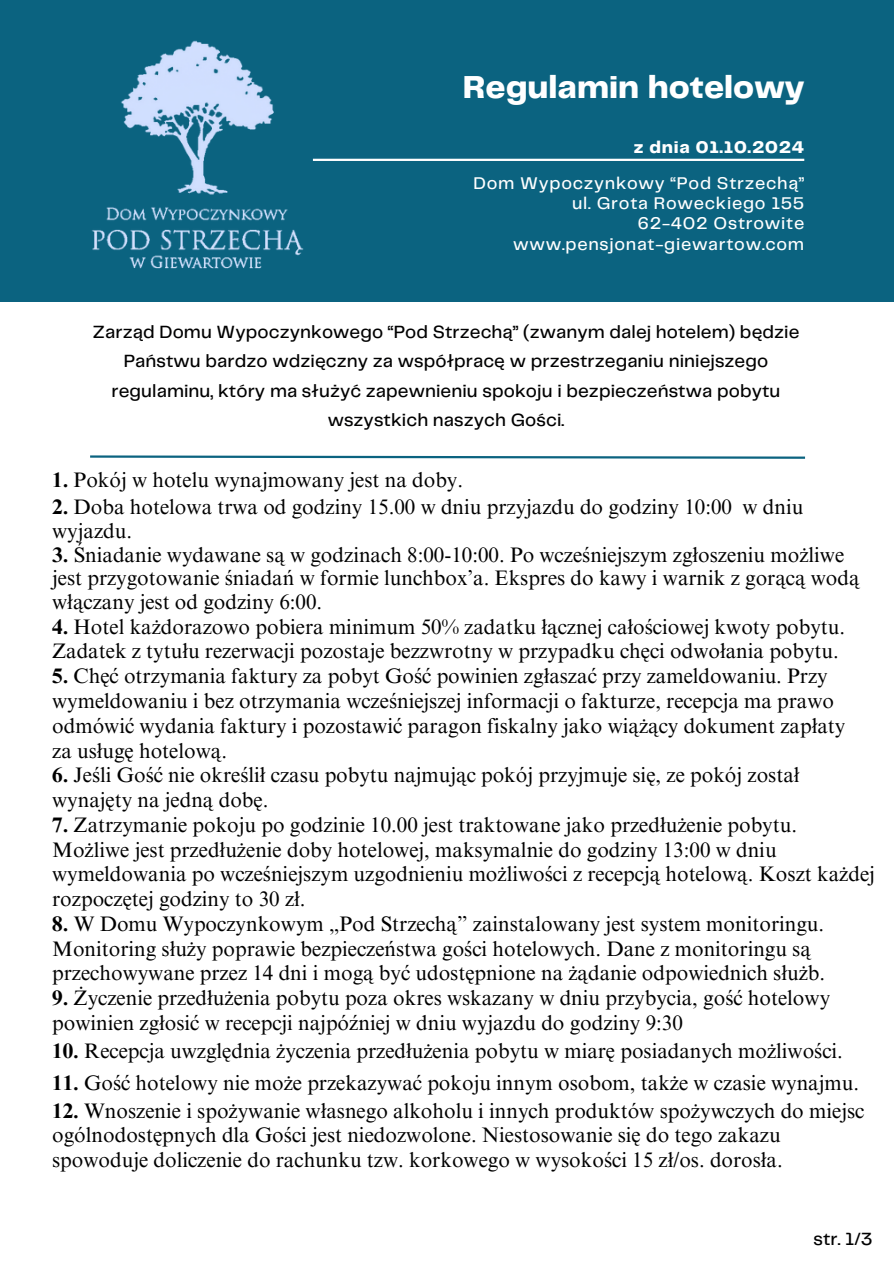
<style>
.page{position:relative;width:894px;height:1264px;background:#fff}
.page>*{position:absolute;margin:0;border:0;box-sizing:border-box;transform-origin:0 0}
.t1{font:800 33px "Telegraf";color:#fff}
.t2{font:21px/24.8px "Times NRMT Pro";color:#000}
.t3{font:500 18.3px/29.2px "Telegraf";letter-spacing:.005em;color:#000001;text-align:center}
.t4{font:500 17.55px "Telegraf";letter-spacing:.04em;color:#fff}
.t5{font:800 17.55px "Telegraf";letter-spacing:.04em;color:#fff}
.s1{font-weight:700}
</style>
<div class="page">
<div style="left:0;top:0;width:893px;height:301px;background:#0b6380"></div>
<hr style="left:313px;top:159px;width:491px;height:2px;background:#fff">
<svg style="left:90px;top:455px;width:716px;height:4px"></svg>
<img style="left:92px;top:40px;width:235px;height:229px">
<h1 class="t1" style="left:463px;top:73px;width:343px">Regulamin hotelowy</h1>
<p class="t5" style="left:633px;top:139px;width:172px">z dnia 01.10.2024</p>
<p class="t4" style="left:473px;top:176px;width:332px">Dom Wypoczynkowy “Pod Strzechą”</p>
<p class="t4" style="left:572px;top:196px;width:233px">ul. Grota Roweckiego 155</p>
<p class="t4" style="left:637px;top:216px;width:168px">62-402 Ostrowite</p>
<p class="t4" style="left:513px;top:236px;width:292px">www.pensjonat-giewartow.com</p>
<p class="t3" style="left:92px;top:318px;width:708px">Zarząd Domu Wypoczynkowego “Pod Strzechą” (zwanym dalej hotelem) będzie Państwu bardzo wdzięczny za współpracę w przestrzeganiu niniejszego regulaminu, który ma służyć zapewnieniu spokoju i bezpieczeństwa pobytu wszystkich naszych Gości.</p>
<h2 class="t2" style="left:52px;top:470px;width:412px"><span class="s1">1.</span> Pokój w hotelu wynajmowany jest na doby.</h2>
<h2 class="t2" style="left:52px;top:498px;width:752px;line-height:23.7px"><span class="s1">2.</span> Doba hotelowa trwa od godziny 15.00 w dniu przyjazdu do godziny 10:00 w dniu wyjazdu.</h2>
<h2 class="t2" style="left:52px;top:545px;width:808px;line-height:23.7px"><span class="s1">3.</span> Śniadanie wydawane są w godzinach 8:00-10:00. Po wcześniejszym zgłoszeniu możliwe jest przygotowanie śniadań w formie lunchbox’a. Ekspres do kawy i warnik z gorącą wodą włączany jest od godziny 6:00.</h2>
<h2 class="t2" style="left:52px;top:616px;width:794px"><span class="s1">4.</span> Hotel każdorazowo pobiera minimum 50% zadatku łącznej całościowej kwoty pobytu.<br>Zadatek z tytułu rezerwacji pozostaje bezzwrotny w przypadku chęci odwołania pobytu.</h2>
<h2 class="t2" style="left:52px;top:666px;width:794px"><span class="s1">5.</span> Chęć otrzymania faktury za pobyt Gość powinien zgłaszać przy zameldowaniu. Przy wymeldowaniu i bez otrzymania wcześniejszej informacji o fakturze, recepcja ma prawo odmówić wydania faktury i pozostawić paragon fiskalny jako wiążący dokument zapłaty za usługę hotelową.</h2>
<h2 class="t2" style="left:52px;top:765px;width:748px"><span class="s1">6.</span> Jeśli Gość nie określił czasu pobytu najmując pokój przyjmuje się, ze pokój został wynajęty na jedną dobę.</h2>
<h2 class="t2" style="left:52px;top:814px;width:824px"><span class="s1">7.</span> Zatrzymanie pokoju po godzinie 10.00 jest traktowane jako przedłużenie pobytu.<br>Możliwe jest przedłużenie doby hotelowej, maksymalnie do godziny 13:00 w dniu wymeldowania po wcześniejszym uzgodnieniu możliwości z recepcją hotelową. Koszt każdej rozpoczętej godziny to 30 zł.</h2>
<h2 class="t2" style="left:52px;top:913px;width:774px"><span class="s1">8.</span> W Domu Wypoczynkowym „Pod Strzechą” zainstalowany jest system monitoringu.<br>Monitoring służy poprawie bezpieczeństwa gości hotelowych. Dane z monitoringu są przechowywane przez 14 dni i mogą być udostępnione na żądanie odpowiednich służb.</h2>
<h2 class="t2" style="left:52px;top:988px;width:779px"><span class="s1">9.</span> Życzenie przedłużenia pobytu poza okres wskazany w dniu przybycia, gość hotelowy powinien zgłosić w recepcji najpóźniej w dniu wyjazdu do godziny 9:30</h2>
<h2 class="t2" style="left:52px;top:1041px;width:792px"><span class="s1">10.</span> Recepcja uwzględnia życzenia przedłużenia pobytu w miarę posiadanych możliwości.</h2>
<h2 class="t2" style="left:52px;top:1072px;width:808px"><span class="s1">11.</span> Gość hotelowy nie może przekazywać pokoju innym osobom, także w czasie wynajmu.</h2>
<h2 class="t2" style="left:52px;top:1100px;width:813px"><span class="s1">12.</span> Wnoszenie i spożywanie własnego alkoholu i innych produktów spożywczych do miejsc ogólnodostępnych dla Gości jest niedozwolone. Niestosowanie się do tego zakazu spowoduje doliczenie do rachunku tzw. korkowego w wysokości 15 zł/os. dorosła.</h2>
<p class="t3" style="left:813px;top:1225px;width:61px">str. 1/3</p>
</div>
